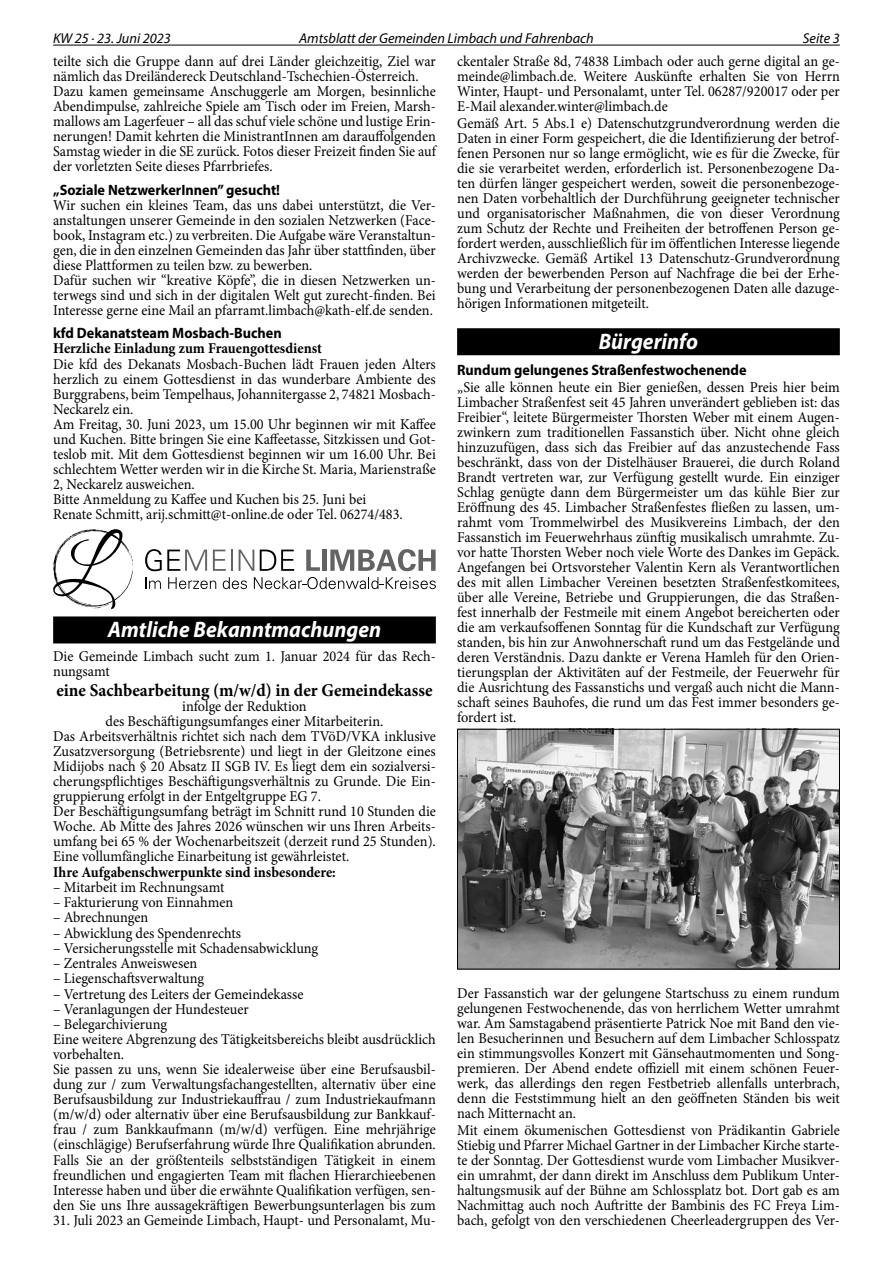
<style>
.page{position:relative;width:893px;height:1263px;background:#fff}
.page>*{position:absolute;margin:0;border:0;box-sizing:border-box;transform-origin:0 0}
.t1{font:italic 700 22.5px "Myriad Pro";color:#fff;scale:.95 1}
.t2{font:700 18px "Minion Pro";color:#000;scale:.95 1}
.t3{font:15px/15px "Minion Pro";color:#000;scale:.95 1}
.t4{font:700 15px "Myriad Pro";color:#000;scale:.95 1}
.t5{font:700 15px "Minion Pro";color:#000;scale:.95 1}
.t6{font:italic 14.25px "Myriad Pro";color:#000}
</style>
<div class="page">
<hr style="left:53px;top:45px;width:787px;height:1px;background:#000">
<div style="left:53px;top:616px;width:383px;height:27px;background:#000"></div>
<svg style="left:145px;top:577px;width:16px;height:12px"></svg>
<svg style="left:168px;top:577px;width:48px;height:12px"></svg>
<svg style="left:223px;top:577px;width:24px;height:12px"></svg>
<svg style="left:254px;top:577px;width:182px;height:12px"></svg>
<svg style="left:145px;top:549px;width:62px;height:22px"></svg>
<svg style="left:213px;top:550px;width:13px;height:21px"></svg>
<hr style="left:231px;top:549px;width:2px;height:22px;background:#636363">
<svg style="left:239px;top:550px;width:15px;height:21px"></svg>
<svg style="left:260px;top:550px;width:34px;height:21px"></svg>
<svg style="left:306px;top:550px;width:14px;height:21px"></svg>
<div style="left:322px;top:550px;width:5px;height:21px;background:#636363"></div>
<svg style="left:330px;top:549px;width:106px;height:22px"></svg>
<svg style="left:53px;top:529px;width:80px;height:80px"></svg>
<div style="left:457px;top:328px;width:383px;height:27px;background:#000"></div>
<img style="left:459px;top:731px;width:379px;height:236px">
<div style="left:457px;top:729px;width:383px;height:240px;border:1px solid #000"></div>
<p class="t6" style="left:53px;top:29px;width:119px">KW 25 · 23. Juni 2023</p>
<p class="t6" style="left:299px;top:29px;width:296px">Amtsblatt der Gemeinden Limbach und Fahrenbach</p>
<p class="t6" style="left:803px;top:29px;width:38px">Seite 3</p>
<p class="t3" style="left:53px;top:54px;width:404px">teilte sich die Gruppe dann auf drei Länder gleichzeitig, Ziel war nämlich das Dreiländereck Deutschland-Tschechien-Österreich.<br>Dazu kamen gemeinsame Anschuggerle am Morgen, besinnliche Abendimpulse, zahlreiche Spiele am Tisch oder im Freien, Marsh&shy;mallows am Lagerfeuer – all das schuf viele schöne und lustige Erin&shy;nerungen! Damit kehrten die MinistrantInnen am darauffolgenden Samstag wieder in die SE zurück. Fotos dieser Freizeit finden Sie auf der vorletzten Seite dieses Pfarrbriefes.</p>
<p class="t4" style="left:53px;top:180px;width:240px">„Soziale NetzwerkerInnen” gesucht!</p>
<p class="t3" style="left:53px;top:198px;width:404px">Wir suchen ein kleines Team, das uns dabei unterstützt, die Ver&shy;anstaltungen unserer Gemeinde in den sozialen Netzwerken (Face&shy;book, Instagram etc.) zu verbreiten. Die Aufgabe wäre Veranstaltun&shy;gen, die in den einzelnen Gemeinden das Jahr über stattfinden, über diese Plattformen zu teilen bzw. zu bewerben.<br>Dafür suchen wir “kreative Köpfe”, die in diesen Netzwerken un&shy;terwegs sind und sich in der digitalen Welt gut zurecht-finden. Bei Interesse gerne eine Mail an pfarramt.limbach@kath-elf.de senden.</p>
<p class="t4" style="left:53px;top:323px;width:242px">kfd Dekanatsteam Mosbach-Buchen</p>
<p class="t5" style="left:53px;top:338px;width:285px">Herzliche Einladung zum Frauengottesdienst</p>
<p class="t3" style="left:53px;top:356px;width:404px">Die kfd des Dekanats Mosbach-Buchen lädt Frauen jeden Alters herzlich zu einem Gottesdienst in das wunderbare Ambiente des Burggrabens, beim Tempelhaus, Johannitergasse 2, 74821 Mosbach-Neckarelz ein.<br>Am Freitag, 30. Juni 2023, um 15.00 Uhr beginnen wir mit Kaffee und Kuchen. Bitte bringen Sie eine Kaffeetasse, Sitzkissen und Got&shy;teslob mit. Mit dem Gottesdienst beginnen wir um 16.00 Uhr. Bei schlechtem Wetter werden wir in die Kirche St. Maria, Marienstraße 2, Neckarelz ausweichen.<br>Bitte Anmeldung zu Kaffee und Kuchen bis 25. Juni bei<br>Renate Schmitt, arij.schmitt@t-online.de oder Tel. 06274/483.</p>
<p class="t3" style="left:457px;top:54px;width:404px;text-align:justify">ckentaler Straße 8d, 74838 Limbach oder auch gerne digital an ge&shy;meinde@limbach.de. Weitere Auskünfte erhalten Sie von Herrn Winter, Haupt- und Personalamt, unter Tel. 06287/920017 oder per E-Mail alexander.winter@limbach.de</p>
<p class="t3" style="left:457px;top:115px;width:404px;text-align:justify">Gemäß Art. 5 Abs.1 e) Datenschutzgrundverordnung werden die Daten in einer Form gespeichert, die die Identifizierung der betrof&shy;fenen Personen nur so lange ermöglicht, wie es für die Zwecke, für die sie verarbeitet werden, erforderlich ist. Personenbezogene Da&shy;ten dürfen länger gespeichert werden, soweit die personenbezoge&shy;nen Daten vorbehaltlich der Durchführung geeigneter technischer und organisatorischer Maßnahmen, die von dieser Verordnung zum Schutz der Rechte und Freiheiten der betroffenen Person ge&shy;fordert werden, ausschließlich für im öffentlichen Interesse liegende Archivzwecke. Gemäß Artikel 13 Datenschutz-Grundverordnung werden der bewerbenden Person auf Nachfrage die bei der Erhe&shy;bung und Verarbeitung der personenbezogenen Daten alle dazuge&shy;hörigen Informationen mitgeteilt.</p>
<h1 class="t1" style="left:599px;top:327px;width:106px">Bürgerinfo</h1>
<p class="t4" style="left:457px;top:360px;width:306px">Rundum gelungenes Straßenfestwochenende</p>
<p class="t3" style="left:457px;top:380px;width:404px;text-align:justify">„Sie alle können heute ein Bier genießen, dessen Preis hier beim Limbacher Straßenfest seit 45 Jahren unverändert geblieben ist: das Freibier“, leitete Bürgermeister Thorsten Weber mit einem Augen&shy;zwinkern zum traditionellen Fassanstich über. Nicht ohne gleich hinzuzufügen, dass sich das Freibier auf das anzustechende Fass beschränkt, dass von der Distelhäuser Brauerei, die durch Roland Brandt vertreten war, zur Verfügung gestellt wurde. Ein einziger Schlag genügte dann dem Bürgermeister um das kühle Bier zur Eröffnung des 45. Limbacher Straßenfestes fließen zu lassen, um&shy;rahmt vom Trommelwirbel des Musikvereins Limbach, der den Fassanstich im Feuerwehrhaus zünftig musikalisch umrahmte. Zu&shy;vor hatte Thorsten Weber noch viele Worte des Dankes im Gepäck.<br>Angefangen bei Ortsvorsteher Valentin Kern als Verantwortlichen des mit allen Limbacher Vereinen besetzten Straßenfestkomitees, über alle Vereine, Betriebe und Gruppierungen, die das Straßen&shy;fest innerhalb der Festmeile mit einem Angebot bereicherten oder die am verkaufsoffenen Sonntag für die Kundschaft zur Verfügung standen, bis hin zur Anwohnerschaft rund um das Festgelände und deren Verständnis. Dazu dankte er Verena Hamleh für den Orien&shy;tierungsplan der Aktivitäten auf der Festmeile, der Feuerwehr für die Ausrichtung des Fassanstichs und vergaß auch nicht die Mann&shy;schaft seines Bauhofes, die rund um das Fest immer besonders ge&shy;fordert ist.</p>
<h1 class="t1" style="left:108px;top:615px;width:289px">Amtliche Bekanntmachungen</h1>
<p class="t3" style="left:53px;top:649px;width:404px">Die Gemeinde Limbach sucht zum 1. Januar 2024 für das Rech&shy;nungsamt</p>
<p class="t2" style="left:57px;top:677px;width:397px">eine Sachbearbeitung (m/w/d) in der Gemeindekasse</p>
<p class="t3" style="left:182px;top:698px;width:132px">infolge der Reduktion</p>
<p class="t3" style="left:106px;top:714px;width:294px">des Beschäftigungsumfanges einer Mitarbeiterin.</p>
<p class="t3" style="left:53px;top:729px;width:404px">Das Arbeitsverhältnis richtet sich nach dem TVöD/VKA inklusive</p>
<p class="t3" style="left:53px;top:744px;width:404px">Zusatzversorgung (Betriebsrente) und liegt in der Gleitzone eines</p>
<p class="t3" style="left:53px;top:759px;width:404px">Midijobs nach § 20 Absatz II SGB IV. Es liegt dem ein sozialversi-</p>
<p class="t3" style="left:53px;top:774px;width:404px">cherungspflichtiges Beschäftigungsverhältnis zu Grunde. Die Ein-</p>
<p class="t3" style="left:53px;top:789px;width:283px">gruppierung erfolgt in der Entgeltgruppe EG 7.</p>
<p class="t3" style="left:53px;top:804px;width:404px">Der Beschäftigungsumfang beträgt im Schnitt rund 10 Stunden die</p>
<p class="t3" style="left:53px;top:819px;width:404px">Woche. Ab Mitte des Jahres 2026 wünschen wir uns Ihren Arbeits-</p>
<p class="t3" style="left:53px;top:834px;width:404px">umfang bei 65 % der Wochenarbeitszeit (derzeit rund 25 Stunden).</p>
<p class="t3" style="left:53px;top:849px;width:313px">Eine vollumfängliche Einarbeitung ist gewährleistet.</p>
<p class="t5" style="left:53px;top:861px;width:299px">Ihre Aufgabenschwerpunkte sind insbesondere:</p>
<p class="t3" style="left:53px;top:880px;width:182px">– Mitarbeit im Rechnungsamt</p>
<p class="t3" style="left:53px;top:895px;width:191px">– Fakturierung von Einnahmen</p>
<p class="t3" style="left:53px;top:910px;width:102px">– Abrechnungen</p>
<p class="t3" style="left:53px;top:925px;width:199px">– Abwicklung des Spendenrechts</p>
<p class="t3" style="left:53px;top:941px;width:281px">– Versicherungsstelle mit Schadensabwicklung</p>
<p class="t3" style="left:53px;top:956px;width:153px">– Zentrales Anweiswesen</p>
<p class="t3" style="left:53px;top:971px;width:160px">– Liegenschaftsverwaltung</p>
<p class="t3" style="left:53px;top:986px;width:265px">– Vertretung des Leiters der Gemeindekasse</p>
<p class="t3" style="left:53px;top:1001px;width:208px">– Veranlagungen der Hundesteuer</p>
<p class="t3" style="left:53px;top:1017px;width:404px">– Belegarchivierung<br>Eine weitere Abgrenzung des Tätigkeitsbereichs bleibt ausdrücklich vorbehalten.<br>Sie passen zu uns, wenn Sie idealerweise über eine Berufsausbil&shy;dung zur / zum Verwaltungsfachangestellten, alternativ über eine Berufsausbildung zur Industriekauffrau / zum Industriekaufmann (m/w/d) oder alternativ über eine Berufsausbildung zur Bankkauf&shy;frau / zum Bankkaufmann (m/w/d) verfügen. Eine mehrjährige (einschlägige) Berufserfahrung würde Ihre Qualifikation abrunden.<br>Falls Sie an der größtenteils selbstständigen Tätigkeit in einem freundlichen und engagierten Team mit flachen Hierarchieebenen Interesse haben und über die erwähnte Qualifikation verfügen, sen&shy;den Sie uns Ihre aussagekräftigen Bewerbungsunterlagen bis zum</p>
<p class="t3" style="left:53px;top:1212px;width:404px">31. Juli 2023 an Gemeinde Limbach, Haupt- und Personalamt, Mu-</p>
<p class="t3" style="left:457px;top:986px;width:404px;text-align:justify">Der Fassanstich war der gelungene Startschuss zu einem rundum gelungenen Festwochenende, das von herrlichem Wetter umrahmt war. Am Samstagabend präsentierte Patrick Noe mit Band den vie&shy;len Besucherinnen und Besuchern auf dem Limbacher Schlosspatz ein stimmungsvolles Konzert mit Gänsehautmomenten und Song&shy;premieren. Der Abend endete offiziell mit einem schönen Feuer&shy;werk, das allerdings den regen Festbetrieb allenfalls unterbrach, denn die Feststimmung hielt an den geöffneten Ständen bis weit nach Mitternacht an.</p>
<p class="t3" style="left:457px;top:1122px;width:404px;text-align:justify">Mit einem ökumenischen Gottesdienst von Prädikantin Gabriele Stiebig und Pfarrer Michael Gartner in der Limbacher Kirche starte&shy;te der Sonntag. Der Gottesdienst wurde vom Limbacher Musikver&shy;ein umrahmt, der dann direkt im Anschluss dem Publikum Unter&shy;haltungsmusik auf der Bühne am Schlossplatz bot. Dort gab es am Nachmittag auch noch Auftritte der Bambinis des FC Freya Lim&shy;bach, gefolgt von den verschiedenen Cheerleadergruppen des Ver-</p>
</div>
